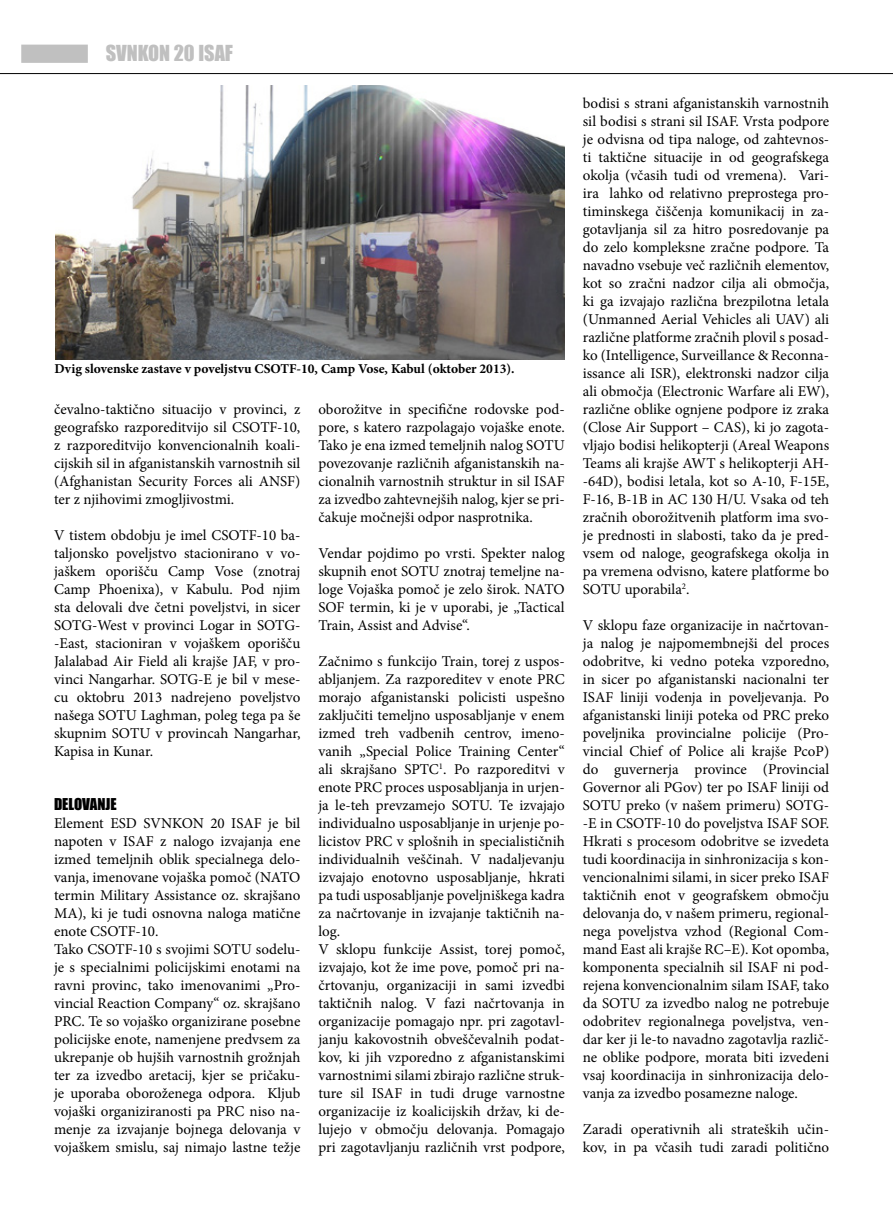
<style>
.page{position:relative;width:893px;height:1212px;background:#fff}
.page>*{position:absolute;margin:0;border:0;box-sizing:border-box;transform-origin:0 0}
.t1{font:20.25px "Impact";color:#c0c0c0}
.t2{font:15px/18px "Minion Pro";color:#000;text-align:justify}
.t3{font:15px "Impact";color:#000}
.t4{font:700 13.5px "Minion Pro";letter-spacing:-.005em;color:#000}
</style>
<div class="page">
<hr style="left:0;top:73px;width:893px;height:1px;background:#000">
<div style="left:21px;top:45px;width:67px;height:18px;background:#c0c0c0"></div>
<img style="left:55px;top:85px;width:510px;height:274px">
<h1 class="t1" style="left:106px;top:37px;width:129px">SVNKON 20 ISAF</h1>
<p class="t4" style="left:54px;top:360px;width:462px">Dvig slovenske zastave v poveljstvu CSOTF-10, Camp Vose, Kabul (oktober 2013).</p>
<p class="t2" style="left:54px;top:400px;width:248px">čevalno-taktično situacijo v provinci, z geografsko razporeditvijo sil CSOTF-10, z razporeditvijo konvencionalnih koali&shy;cijskih sil in afganistanskih varnostnih sil (Afghanistan Security Forces ali ANSF) ter z njihovimi zmogljivostmi.</p>
<p class="t2" style="left:54px;top:526px;width:248px">V tistem obdobju je imel CSOTF-10 ba&shy;taljonsko poveljstvo stacionirano v vo&shy;jaškem oporišču Camp Vose (znotraj Camp Phoenixa), v Kabulu. Pod njim sta delovali dve četni poveljstvi, in sicer SOTG-West v provinci Logar in SOTG--East, stacioniran v vojaškem oporišču Jalalabad Air Field ali krajše JAF, v pro&shy;vinci Nangarhar. SOTG-E je bil v mese&shy;cu oktobru 2013 nadrejeno poveljstvo našega SOTU Laghman, poleg tega pa še skupnim SOTU v provincah Nangarhar, Kapisa in Kunar.</p>
<p class="t3" style="left:54px;top:792px;width:64px">DELOVANJE</p>
<p class="t2" style="left:54px;top:814px;width:248px;text-align:left">Element ESD SVNKON 20 ISAF je bil napoten v ISAF z nalogo izvajanja ene izmed temeljnih oblik specialnega delo&shy;vanja, imenovane vojaška pomoč (NATO termin Military Assistance oz. skrajšano MA), ki je tudi osnovna naloga matične enote CSOTF-10.<br>Tako CSOTF-10 s svojimi SOTU sodelu&shy;je s specialnimi policijskimi enotami na ravni provinc, tako imenovanimi „Pro&shy;vincial Reaction Company“ oz. skrajšano PRC. Te so vojaško organizirane posebne policijske enote, namenjene predvsem za ukrepanje ob hujših varnostnih grožnjah ter za izvedbo aretacij, kjer se pričaku&shy;je uporaba oboroženega odpora. Kljub vojaški organiziranosti pa PRC niso na&shy;menje za izvajanje bojnega delovanja v vojaškem smislu, saj nimajo lastne težje</p>
<p class="t2" style="left:318px;top:400px;width:248px">oborožitve in specifične rodovske pod&shy;pore, s katero razpolagajo vojaške enote.<br>Tako je ena izmed temeljnih nalog SOTU povezovanje različnih afganistanskih na&shy;cionalnih varnostnih struktur in sil ISAF za izvedbo zahtevnejših nalog, kjer se pri&shy;čakuje močnejši odpor nasprotnika.</p>
<p class="t2" style="left:318px;top:544px;width:248px">Vendar pojdimo po vrsti. Spekter nalog skupnih enot SOTU znotraj temeljne na&shy;loge Vojaška pomoč je zelo širok. NATO SOF termin, ki je v uporabi, je „Tactical Train, Assist and Advise“.</p>
<p class="t2" style="left:318px;top:652px;width:248px;text-align:left">Začnimo s funkcijo Train, torej z uspos&shy;abljanjem. Za razporeditev v enote PRC morajo afganistanski policisti uspešno zaključiti temeljno usposabljanje v enem izmed treh vadbenih centrov, imeno&shy;vanih „Special Police Training Center“ ali skrajšano SPTC<sup>1</sup>. Po razporeditvi v enote PRC proces usposabljanja in urjen&shy;ja le-teh prevzamejo SOTU. Te izvajajo individualno usposabljanje in urjenje po&shy;licistov PRC v splošnih in specialističnih individualnih veščinah. V nadaljevanju izvajajo enotovno usposabljanje, hkrati pa tudi usposabljanje poveljniškega kadra za načrtovanje in izvajanje taktičnih na&shy;log.<br>V sklopu funkcije Assist, torej pomoč, izvajajo, kot že ime pove, pomoč pri na&shy;črtovanju, organizaciji in sami izvedbi taktičnih nalog. V fazi načrtovanja in organizacije pomagajo npr. pri zagotavl&shy;janju kakovostnih obveščevalnih podat&shy;kov, ki jih vzporedno z afganistanskimi varnostnimi silami zbirajo različne struk&shy;ture sil ISAF in tudi druge varnostne organizacije iz koalicijskih držav, ki de&shy;lujejo v območju delovanja. Pomagajo pri zagotavljanju različnih vrst podpore,</p>
<p class="t2" style="left:583px;top:94px;width:248px">bodisi s strani afganistanskih varnostnih sil bodisi s strani sil ISAF. Vrsta podpore je odvisna od tipa naloge, od zahtevnos&shy;ti taktične situacije in od geografskega okolja (včasih tudi od vremena). Vari&shy;ira lahko od relativno preprostega pro&shy;timinskega čiščenja komunikacij in za&shy;gotavljanja sil za hitro posredovanje pa do zelo kompleksne zračne podpore. Ta navadno vsebuje več različnih elementov, kot so zračni nadzor cilja ali območja, ki ga izvajajo različna brezpilotna letala (Unmanned Aerial Vehicles ali UAV) ali različne platforme zračnih plovil s posad&shy;ko (Intelligence, Surveillance &amp; Reconna&shy;issance ali ISR), elektronski nadzor cilja ali območja (Electronic Warfare ali EW), različne oblike ognjene podpore iz zraka (Close Air Support – CAS), ki jo zagota&shy;vljajo bodisi helikopterji (Areal Weapons Teams ali krajše AWT s helikopterji AH--64D), bodisi letala, kot so A-10, F-15E, F-16, B-1B in AC 130 H/U. Vsaka od teh zračnih oborožitvenih platform ima svo&shy;je prednosti in slabosti, tako da je pred&shy;vsem od naloge, geografskega okolja in pa vremena odvisno, katere platforme bo SOTU uporabila<sup>2</sup>.</p>
<p class="t2" style="left:583px;top:616px;width:248px">V sklopu faze organizacije in načrtovan&shy;ja nalog je najpomembnejši del proces odobritve, ki vedno poteka vzporedno, in sicer po afganistanski nacionalni ter ISAF liniji vodenja in poveljevanja. Po afganistanski liniji poteka od PRC preko poveljnika provincialne policije (Pro&shy;vincial Chief of Police ali krajše PcoP) do guvernerja province (Provincial Governor ali PGov) ter po ISAF liniji od SOTU preko (v našem primeru) SOTG--E in CSOTF-10 do poveljstva ISAF SOF.<br>Hkrati s procesom odobritve se izvedeta tudi koordinacija in sinhronizacija s kon&shy;vencionalnimi silami, in sicer preko ISAF taktičnih enot v geografskem območju delovanja do, v našem primeru, regional&shy;nega poveljstva vzhod (Regional Com&shy;mand East ali krajše RC–E). Kot opomba, komponenta specialnih sil ISAF ni pod&shy;rejena konvencionalnim silam ISAF, tako da SOTU za izvedbo nalog ne potrebuje odobritev regionalnega poveljstva, ven&shy;dar ker ji le-to navadno zagotavlja različ&shy;ne oblike podpore, morata biti izvedeni vsaj koordinacija in sinhronizacija delo&shy;vanja za izvedbo posamezne naloge.</p>
<p class="t2" style="left:583px;top:1120px;width:248px">Zaradi operativnih ali strateških učin&shy;kov, in pa včasih tudi zaradi politično</p>
</div>
